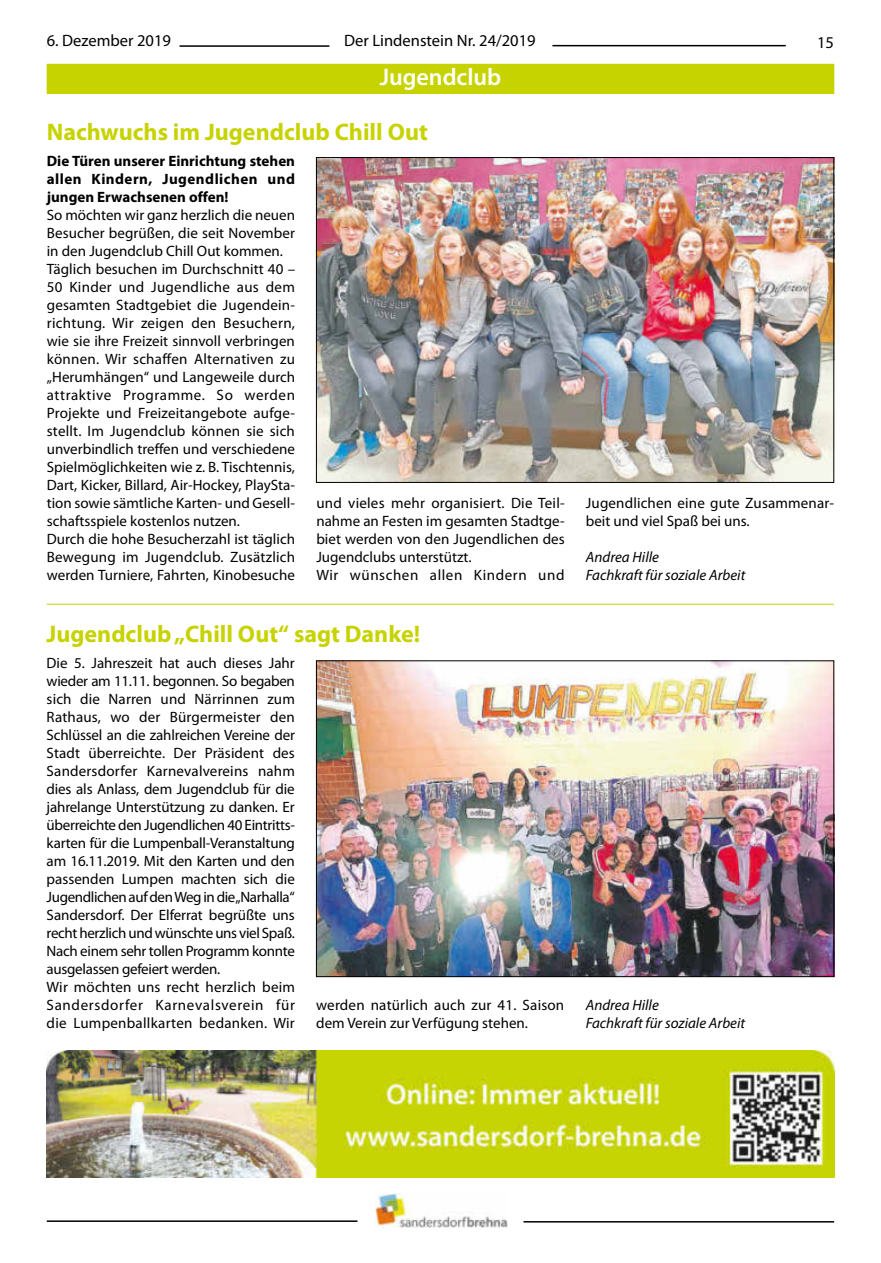
<style>
.page{position:relative;width:881px;height:1263px;background:#fff}
.page>*{position:absolute;margin:0;border:0;box-sizing:border-box;transform-origin:0 0}
.t1{font:700 24px "Myriad Pro";color:#c7d300}
.t2{font:600 24px "Myriad Pro";color:#fff}
.t3{font:16.5px "Myriad Pro";color:#000}
.t4{font:15px/18px "Myriad Pro";color:#000}
.t5{font:700 15px/18px "Myriad Pro";letter-spacing:.03em;color:#000;text-align:justify}
.t6{font:italic 15px/18px "Myriad Pro";color:#000}
</style>
<div class="page">
<hr style="left:47px;top:45px;width:282px;height:2px;background:#000">
<div style="left:47px;top:33px;width:132px;height:15px;background:#fff"></div>
<hr style="left:552px;top:45px;width:233px;height:1px;background:#000">
<hr style="left:47px;top:1220px;width:310px;height:2px;background:#000">
<hr style="left:523px;top:1221px;width:310px;height:1px;background:#000">
<img style="left:375px;top:1193px;width:132px;height:35px">
<div style="left:47px;top:64px;width:786px;height:30px;background:#c7d300"></div>
<img style="left:318px;top:159px;width:513px;height:322px">
<img style="left:318px;top:662px;width:513px;height:313px">
<div style="left:316px;top:660px;width:517px;height:317px;border:1px solid #000"></div>
<hr style="left:47px;top:604px;width:786px;height:1px;background:#c7d300">
<img style="left:47px;top:1050px;width:786px;height:128px">
<p class="t3" style="left:47px;top:30px;width:126px">6. Dezember 2019</p>
<p class="t3" style="left:344px;top:31px;width:193px">Der Lindenstein Nr. 24/2019</p>
<p class="t3" style="left:816px;top:32px;width:18px">15</p>
<h1 class="t2" style="left:379px;top:62px;width:123px">Jugendclub</h1>
<h1 class="t1" style="left:47px;top:116px;width:382px">Nachwuchs im Jugendclub Chill Out</h1>
<p class="t5" style="left:47px;top:152px;width:250px">Die Türen unserer Einrichtung stehen allen Kindern, Jugendlichen und jungen Erwachsenen offen!</p>
<p class="t4" style="left:47px;top:206px;width:250px">So möchten wir ganz herzlich die neuen Besucher begrüßen, die seit November in den Jugendclub Chill Out kommen.<br>Täglich besuchen im Durchschnitt 40 – 50 Kinder und Jugendliche aus dem gesamten Stadtgebiet die Jugendein&shy;richtung. Wir zeigen den Besuchern, wie sie ihre Freizeit sinnvoll verbringen können. Wir schaffen Alternativen zu „Herumhängen“ und Langeweile durch attraktive Programme. So werden Projekte und Freizeitangebote aufge&shy;stellt. Im Jugendclub können sie sich unverbindlich treffen und verschiedene Spielmöglichkeiten wie z. B. Tischtennis, Dart, Kicker, Billard, Air-Hockey, PlaySta&shy;tion sowie sämtliche Karten- und Gesell&shy;schaftsspiele kostenlos nutzen.<br>Durch die hohe Besucherzahl ist täglich Bewegung im Jugendclub. Zusätzlich werden Turniere, Fahrten, Kinobesuche</p>
<p class="t4" style="left:316px;top:494px;width:250px">und vieles mehr organisiert. Die Teil&shy;nahme an Festen im gesamten Stadtge&shy;biet werden von den Jugendlichen des Jugendclubs unterstützt.<br>Wir wünschen allen Kindern und</p>
<p class="t4" style="left:585px;top:494px;width:250px">Jugendlichen eine gute Zusammenar&shy;beit und viel Spaß bei uns.</p>
<p class="t6" style="left:585px;top:548px;width:161px">Andrea Hille<br>Fachkraft für soziale Arbeit</p>
<h1 class="t1" style="left:47px;top:618px;width:375px">Jugendclub „Chill Out“ sagt Danke!</h1>
<p class="t4" style="left:47px;top:654px;width:250px">Die 5. Jahreszeit hat auch dieses Jahr wieder am 11.11. begonnen. So begaben sich die Narren und Närrinnen zum Rathaus, wo der Bürgermeister den Schlüssel an die zahlreichen Vereine der Stadt überreichte. Der Präsident des Sandersdorfer Karnevalvereins nahm dies als Anlass, dem Jugendclub für die jahrelange Unterstützung zu danken. Er überreichte den Jugendlichen 40 Eintritts&shy;karten für die Lumpenball-Veranstaltung am 16.11.2019. Mit den Karten und den passenden Lumpen machten sich die Jugendlichen auf den Weg in die „Narhalla“ Sandersdorf. Der Elferrat begrüßte uns recht herzlich und wünschte uns viel Spaß.<br>Nach einem sehr tollen Programm konnte ausgelassen gefeiert werden.<br>Wir möchten uns recht herzlich beim Sandersdorfer Karnevalsverein für die Lumpenballkarten bedanken. Wir</p>
<p class="t4" style="left:316px;top:996px;width:249px">werden natürlich auch zur 41. Saison dem Verein zur Verfügung stehen.</p>
<p class="t6" style="left:585px;top:996px;width:161px">Andrea Hille<br>Fachkraft für soziale Arbeit</p>
</div>
